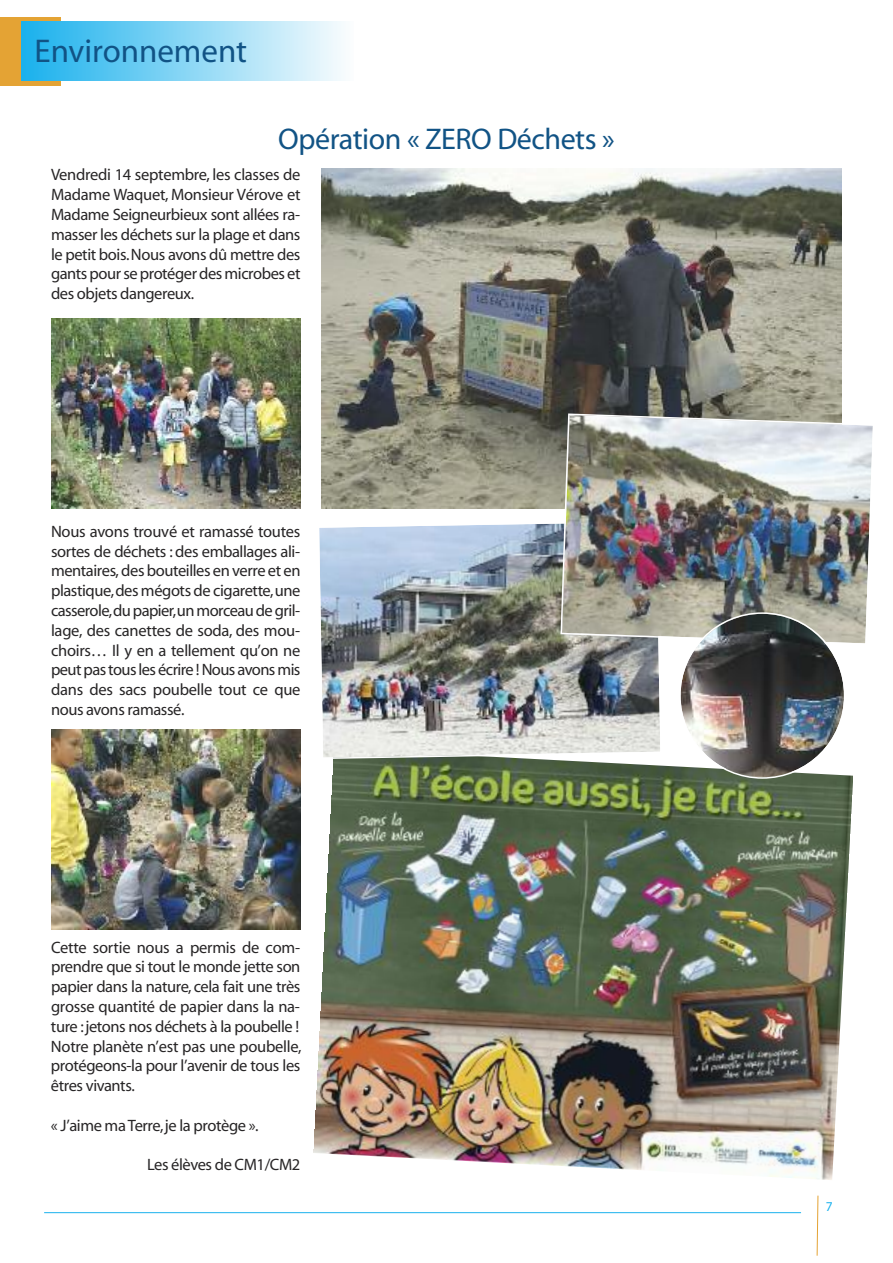
<style>
.page{position:relative;width:893px;height:1263px;background:#fff}
.page>*{position:absolute;margin:0;border:0;box-sizing:border-box;transform-origin:0 0}
.t1{font:33px "Myriad";color:#115385}
.t2{font:30px "Myriad";letter-spacing:-.015em;color:#115385}
.t3{font:16.5px/19.8px "Myriad";letter-spacing:-.025em;color:#272526;text-align:justify}
.t4{font:13.5px "Myriad";color:#1ab1ed}
</style>
<div class="page">
<div style="left:0;top:17px;width:60px;height:68px;background:#e4a334"></div>
<div style="left:22px;top:21px;width:331px;height:60px;background:linear-gradient(to right,#1ab1ed,#fbfdfe)"></div>
<hr style="left:44px;top:1212px;width:757px;height:1px;background:#1ab1ed">
<svg style="left:816px;top:1195px;width:3px;height:61px"></svg>
<img style="left:314px;top:760px;width:539px;height:420px">
<img style="left:51px;top:319px;width:249px;height:189px">
<img style="left:51px;top:730px;width:249px;height:199px">
<img style="left:322px;top:169px;width:520px;height:339px">
<img style="left:319px;top:523px;width:341px;height:237px">
<img style="left:560px;top:413px;width:313px;height:233px">
<img style="left:679px;top:612px;width:166px;height:167px">
<h1 class="t1" style="left:35px;top:38px;width:214px">Environnement</h1>
<h2 class="t2" style="left:278px;top:128px;width:338px">Opération « ZERO Déchets »</h2>
<p class="t3" style="left:51px;top:166px;width:251px">Vendredi 14 septembre, les classes de Madame Waquet, Monsieur Vérove et Madame Seigneurbieux sont allées ra&shy;masser les déchets sur la plage et dans le petit bois.Nous avons dû mettre des gants pour se protéger des microbes et des objets dangereux.</p>
<p class="t3" style="left:51px;top:523px;width:251px">Nous avons trouvé et ramassé toutes sortes de déchets : des emballages ali&shy;mentaires, des bouteilles en verre et en plastique,des mégots de cigarette,une casserole,du papier,un morceau de gril&shy;lage, des canettes de soda, des mou&shy;choirs… Il y en a tellement qu’on ne peut pas tous les écrire ! Nous avons mis dans des sacs poubelle tout ce que nous avons ramassé.</p>
<p class="t3" style="left:51px;top:938px;width:252px;text-align:left">Cette sortie nous a permis de com&shy;prendre que si tout le monde jette son papier dans la nature, cela fait une très grosse quantité de papier dans la na&shy;ture :jetons nos déchets à la poubelle !<br>Notre planète n’est pas une poubelle, protégeons-la pour l’avenir de tous les êtres vivants.</p>
<p class="t3" style="left:51px;top:1117px;width:209px">« J’aime maTerre,je la protège ».</p>
<p class="t3" style="left:147px;top:1156px;width:155px">Les élèves de CM1/CM2</p>
<p class="t4" style="left:826px;top:1201px;width:8px">7</p>
</div>
